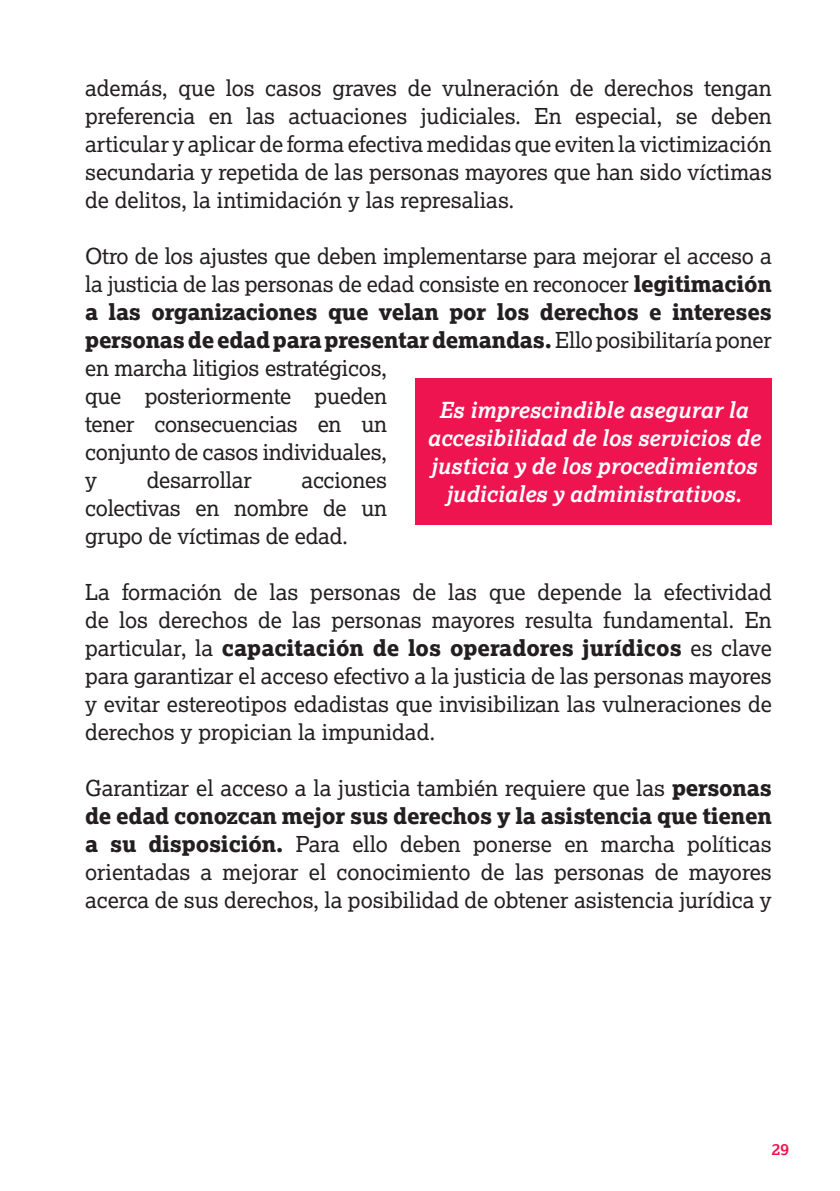
<style>
.page{position:relative;width:840px;height:1191px;background:#fff}
.page>*{position:absolute;margin:0;border:0;box-sizing:border-box;transform-origin:0 0}
.t1{font:22px/28px "Lexia";letter-spacing:-.01em;color:#231f20;text-align:justify}
._06_TEXTO_GENERAL_CO{font:italic 700 22px/28px "Lexia";color:#fff;text-align:center}
.t2{font:700 16px "Lexia";color:#ed1450}
.s1{font-weight:800}
</style>
<div class="page">
<div style="left:415px;top:378px;width:356px;height:146px;background:#ed1450"></div>
<p class="t1" style="left:85px;top:74px;width:688px">además, que los casos graves de vulneración de derechos tengan preferencia en las actuaciones judiciales. En especial, se deben articular y aplicar de forma efectiva medidas que eviten la victimización secundaria y repetida de las personas mayores que han sido víctimas de delitos, la intimidación y las represalias.</p>
<p class="t1" style="left:85px;top:242px;width:687px;text-align:left">Otro de los ajustes que deben implementarse para mejorar el acceso a la justicia de las personas de edad consiste en reconocer <span class="s1">legitimación a las organizaciones que velan por los derechos e intereses personas de edad para presentar demandas.</span> Ello posibilitaría poner en marcha litigios estratégicos,<br>que posteriormente pueden<br>tener consecuencias en un<br>conjunto de casos individuales,<br>y</p>
<p class="_06_TEXTO_GENERAL_CO" style="left:427px;top:395px;width:334px">Es imprescindible asegurar la accesibilidad de los servicios de justicia y de los procedimientos judiciales y administrativos.</p>
<p class="t1" style="left:147px;top:466px;width:106px">desarrollar</p>
<p class="t1" style="left:85px;top:466px;width:303px;text-indent:216px">acciones colectivas en nombre de un grupo de víctimas de edad.</p>
<p class="t1" style="left:85px;top:578px;width:688px">La formación de las personas de las que depende la efectividad de los derechos de las personas mayores resulta fundamental. En particular, la <span class="s1">capacitación de los operadores jurídicos</span> es clave para garantizar el acceso efectivo a la justicia de las personas mayores y evitar estereotipos edadistas que invisibilizan las vulneraciones de derechos y propician la impunidad.</p>
<p class="t1" style="left:85px;top:774px;width:687px">Garantizar el acceso a la justicia también requiere que las <span class="s1">personas de edad conozcan mejor sus derechos y la asistencia que tienen a su disposición.</span> Para ello deben ponerse en marcha políticas orientadas a mejorar el conocimiento de las personas de mayores acerca de sus derechos, la posibilidad de obtener asistencia jurídica y</p>
<p class="t2" style="left:771px;top:1139px;width:19px">29</p>
</div>
